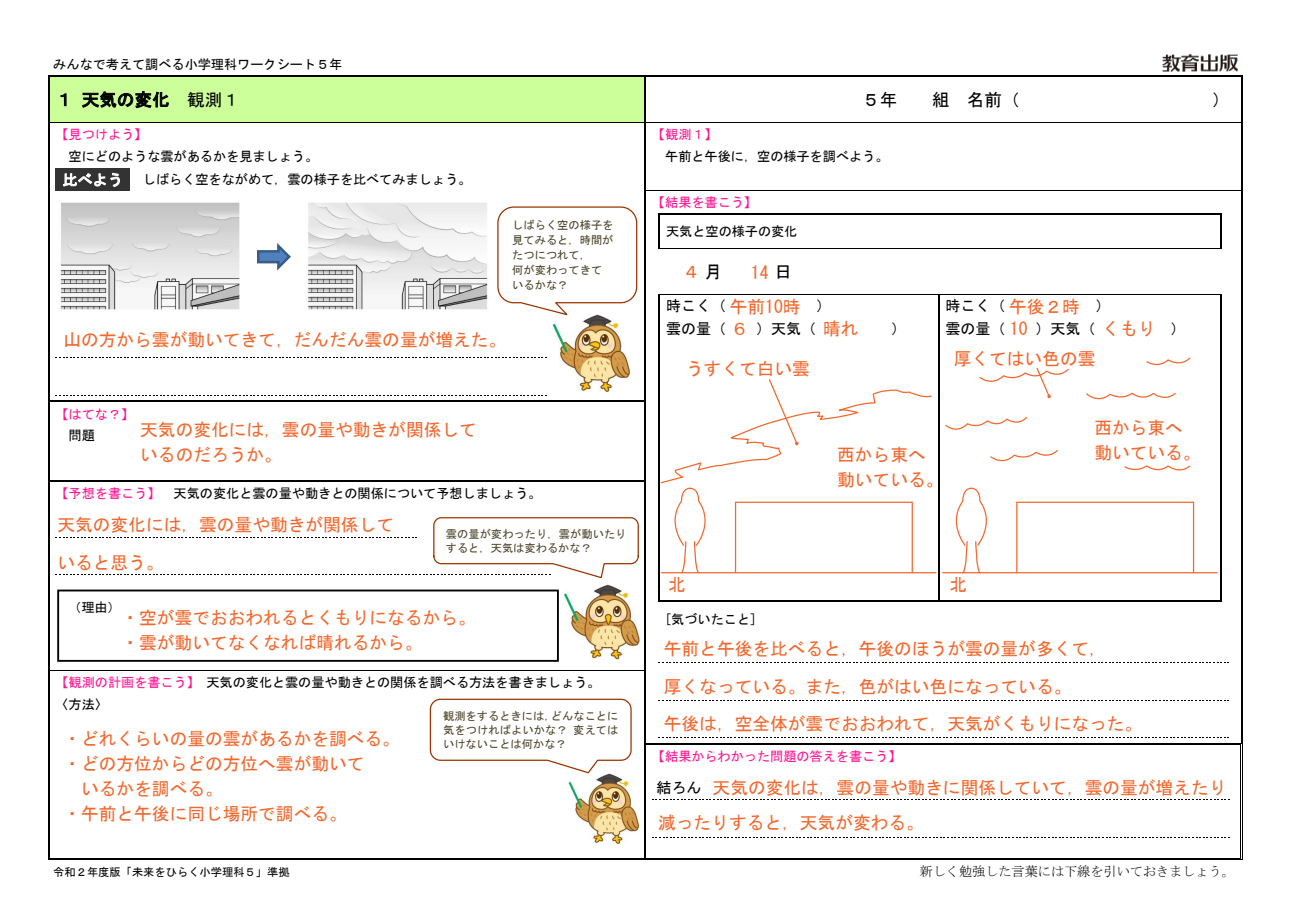
<style>
.page{position:relative;width:1290px;height:911px;background:#fff}
.page>*{position:absolute;margin:0;border:0;box-sizing:border-box;transform-origin:0 0}
.t1{font:17.75px/25px "MS Gothic";color:#f2682e}
.t2{font:17.5px "MS Gothic";color:#000}
.t3{font:15px "MS Gothic";color:#000}
.t4{font:15px "MS Gothic";color:#fff}
.t5{font:13.25px/22.5px "MS Gothic";color:#000}
.t6{font:13.25px "MS Gothic";color:#ff1493}
.t7{font:13.25px "MS Mincho";color:#000}
.t8{font:11.25px/15px "MS Gothic";color:#4a442a}
.t9{font:11.25px "MS Gothic";color:#000}
.s1{font-size:17.5px;color:#000}
.s2{color:#ff1493}
</style>
<div class="page">
<div style="left:49px;top:77px;width:595px;height:45px;background:#cf9"></div>
<svg style="left:61px;top:93px;width:6px;height:13px"></svg>
<svg style="left:82px;top:91px;width:87px;height:18px"></svg>
<hr style="left:49px;top:76px;width:595px;height:1px;background:#000">
<hr style="left:645px;top:76px;width:596px;height:1px;background:#000">
<hr style="left:48px;top:77px;width:1px;height:45px;background:#000">
<hr style="left:644px;top:77px;width:2px;height:45px;background:#000">
<hr style="left:1241px;top:77px;width:1px;height:45px;background:#000">
<svg style="left:55px;top:357px;width:492px;height:1px"></svg>
<hr style="left:49px;top:122px;width:595px;height:1px;background:#000">
<hr style="left:646px;top:122px;width:595px;height:1px;background:#000">
<hr style="left:48px;top:123px;width:1px;height:67px;background:#000">
<hr style="left:644px;top:123px;width:2px;height:67px;background:#000">
<hr style="left:1241px;top:123px;width:1px;height:67px;background:#000">
<hr style="left:660px;top:213px;width:560px;height:1px;background:#000">
<hr style="left:659px;top:214px;width:1px;height:34px;background:#000">
<hr style="left:659px;top:248px;width:561px;height:1px;background:#000">
<hr style="left:1220px;top:214px;width:2px;height:34px;background:#000">
<hr style="left:659px;top:294px;width:279px;height:1px;background:#000">
<hr style="left:939px;top:294px;width:281px;height:1px;background:#000">
<hr style="left:659px;top:295px;width:1px;height:306px;background:#000">
<hr style="left:660px;top:601px;width:278px;height:1px;background:#000">
<hr style="left:938px;top:295px;width:1px;height:306px;background:#000">
<hr style="left:939px;top:601px;width:281px;height:1px;background:#000">
<hr style="left:1220px;top:295px;width:2px;height:306px;background:#000">
<svg style="left:658px;top:662px;width:571px;height:1px"></svg>
<svg style="left:658px;top:700px;width:571px;height:1px"></svg>
<svg style="left:658px;top:737px;width:571px;height:1px"></svg>
<hr style="left:646px;top:190px;width:595px;height:1px;background:#000">
<hr style="left:48px;top:191px;width:1px;height:209px;background:#000">
<hr style="left:644px;top:191px;width:2px;height:209px;background:#000">
<hr style="left:1241px;top:191px;width:1px;height:209px;background:#000">
<svg style="left:48px;top:395px;width:499px;height:7px"></svg>
<hr style="left:51px;top:400px;width:593px;height:1px;background:#000">
<hr style="left:51px;top:401px;width:593px;height:1px;background:#000">
<hr style="left:49px;top:402px;width:1px;height:78px;background:#000">
<hr style="left:48px;top:402px;width:1px;height:78px;background:#000">
<hr style="left:645px;top:402px;width:1px;height:78px;background:#000">
<hr style="left:644px;top:402px;width:1px;height:78px;background:#000">
<hr style="left:1241px;top:402px;width:1px;height:78px;background:#000">
<hr style="left:51px;top:480px;width:593px;height:1px;background:#000">
<hr style="left:51px;top:481px;width:593px;height:1px;background:#000">
<hr style="left:48px;top:482px;width:1px;height:187px;background:#000">
<hr style="left:644px;top:482px;width:2px;height:187px;background:#000">
<hr style="left:1241px;top:482px;width:1px;height:187px;background:#000">
<hr style="left:49px;top:669px;width:595px;height:1px;background:#000">
<hr style="left:48px;top:670px;width:1px;height:73px;background:#000">
<hr style="left:644px;top:670px;width:2px;height:73px;background:#000">
<hr style="left:1241px;top:670px;width:1px;height:73px;background:#000">
<svg style="left:652px;top:799px;width:578px;height:1px"></svg>
<hr style="left:646px;top:743px;width:594px;height:1px;background:#000">
<hr style="left:646px;top:744px;width:594px;height:1px;background:#000">
<hr style="left:48px;top:744px;width:1px;height:114px;background:#000">
<hr style="left:49px;top:858px;width:595px;height:1px;background:#000">
<hr style="left:645px;top:744px;width:1px;height:114px;background:#000">
<hr style="left:644px;top:744px;width:1px;height:114px;background:#000">
<hr style="left:646px;top:859px;width:594px;height:1px;background:#000">
<hr style="left:646px;top:858px;width:594px;height:1px;background:#000">
<hr style="left:1242px;top:744px;width:1px;height:114px;background:#000">
<hr style="left:1240px;top:744px;width:1px;height:114px;background:#000">
<svg style="left:55px;top:517px;width:584px;height:62px"></svg>
<img style="left:553px;top:317px;width:76px;height:74px">
<svg style="left:497px;top:206px;width:141px;height:111px"></svg>
<img style="left:568px;top:774px;width:70px;height:70px">
<svg style="left:429px;top:698px;width:203px;height:76px"></svg>
<div style="left:55px;top:168px;width:75px;height:23px;background:#333"></div>
<svg style="left:63px;top:173px;width:57px;height:14px"></svg>
<svg style="left:257px;top:243px;width:34px;height:28px"></svg>
<img style="left:1162px;top:54px;width:75px;height:18px">
<img style="left:60px;top:202px;width:179px;height:108px">
<div style="left:57px;top:589px;width:502px;height:73px;border:2px solid #000"></div>
<img style="left:308px;top:202px;width:180px;height:108px">
<img style="left:563px;top:584px;width:77px;height:77px">
<hr style="left:661px;top:572px;width:275px;height:1px;background:#f2682e">
<hr style="left:942px;top:572px;width:275px;height:1px;background:#f2682e">
<svg style="left:947px;top:487px;width:48px;height:87px"></svg>
<div style="left:1016px;top:501px;width:178px;height:72px;border:1px solid #f2682e"></div>
<svg style="left:660px;top:379px;width:273px;height:195px"></svg>
<svg style="left:979px;top:367px;width:90px;height:31px"></svg>
<svg style="left:945px;top:416px;width:83px;height:14px"></svg>
<svg style="left:1086px;top:392px;width:90px;height:8px"></svg>
<svg style="left:990px;top:450px;width:68px;height:12px"></svg>
<svg style="left:1146px;top:357px;width:45px;height:9px"></svg>
<svg style="left:1124px;top:465px;width:67px;height:6px"></svg>
<p class="t5" style="left:53px;top:53px;width:291px">みんなで考えて調べる小学理科ワークシート５年</p>
<p class="t2" style="left:55px;top:91px;width:186px">１天気の変化 観測１</p>
<p class="t2" style="left:862px;top:91px;width:37px">５年</p>
<p class="t2" style="left:932px;top:91px;width:89px">組 名前（</p>
<p class="t2" style="left:1212px;top:91px;width:19px">）</p>
<p class="t6" style="left:55px;top:127px;width:94px">【見つけよう】</p>
<p class="t5" style="left:143px;top:145px;width:330px;text-indent:-74px">空にどのような雲があるかを見ましょう。<br>しばらく空をながめて，雲の様子を比べてみましょう。</p>
<p class="t6" style="left:652px;top:127px;width:67px">【観測１】</p>
<p class="t5" style="left:665px;top:145px;width:225px">午前と午後に，空の様子を調べよう。</p>
<p class="t6" style="left:652px;top:195px;width:107px">【結果を書こう】</p>
<p class="t5" style="left:666px;top:220px;width:133px">天気と空の様子の変化</p>
<p class="t1" style="left:682px;top:259px;width:41px">４<span class="s1">月</span></p>
<p class="t1" style="left:751px;top:260px;width:43px">14 <span class="s1">日</span></p>
<p class="t3" style="left:666px;top:298px;width:62px">時こく（</p>
<p class="t3" style="left:816px;top:298px;width:16px">）</p>
<p class="t3" style="left:666px;top:321px;width:61px">雲の量（</p>
<p class="t3" style="left:756px;top:321px;width:61px">）天気（</p>
<p class="t3" style="left:891px;top:321px;width:16px">）</p>
<p class="t4" style="left:62px;top:172px;width:62px">比べよう</p>
<p class="t8" style="left:512px;top:218px;width:103px">しばらく空の様子を見てみると，時間がたつにつれて，<br>何が変わってきているかな？</p>
<p class="t1" style="left:1009px;top:295px;width:72px;line-height:22.1px">午後２時<br>10</p>
<p class="t1" style="left:730px;top:295px;width:72px;line-height:22.1px">午前10時<br>６</p>
<p class="t3" style="left:945px;top:298px;width:62px">時こく（</p>
<p class="t3" style="left:1095px;top:298px;width:16px">）</p>
<p class="t3" style="left:945px;top:321px;width:61px">雲の量（</p>
<p class="t3" style="left:1035px;top:321px;width:61px">）天気（</p>
<p class="t3" style="left:1170px;top:321px;width:16px">）</p>
<p class="t1" style="left:823px;top:316px;width:37px">晴れ</p>
<p class="t1" style="left:1102px;top:316px;width:55px">くもり</p>
<p class="t1" style="left:63px;top:327px;width:444px">山の方から雲が動いてきて，だんだん雲の量が増えた。</p>
<p class="t6" style="left:55px;top:408px;width:80px">【はてな？】</p>
<p class="t5" style="left:69px;top:424px;width:28px">問題</p>
<p class="t1" style="left:140px;top:417px;width:338px">天気の変化には，雲の量や動きが関係しているのだろうか。</p>
<p class="t5" style="left:55px;top:482px;width:488px"><span class="s2">【予想を書こう】</span> 天気の変化と雲の量や動きとの関係について予想しましょう。</p>
<p class="t1" style="left:57px;top:506px;width:338px;line-height:37.5px">天気の変化には，雲の量や動きが関係していると思う。</p>
<p class="t1" style="left:121px;top:605px;width:356px">・空が雲でおおわれるとくもりになるから。・雲が動いてなくなれば晴れるから。</p>
<p class="t8" style="left:446px;top:527px;width:182px;line-height:13.8px">雲の量が変わったり，雲が動いたりすると，天気は変わるかな？</p>
<p class="t5" style="left:68px;top:596px;width:54px">（理由）</p>
<p class="t5" style="left:55px;top:670px;width:546px"><span class="s2">【観測の計画を書こう】</span>天気の変化と雲の量や動きとの関係を調べる方法を書きましょう。〈方法〉</p>
<p class="t8" style="left:443px;top:709px;width:177px;line-height:13.8px;text-align:justify">観測をするときには，どんなことに気をつければよいかな？変えてはいけないことは何かな？</p>
<p class="t1" style="left:63px;top:726px;width:338px">・どれくらいの量の雲があるかを調べる。・どの方位からどの方位へ雲が動いて<br>　いるかを調べる。<br>・午前と午後に同じ場所で調べる。</p>
<p class="t1" style="left:686px;top:356px;width:126px">うすくて白い雲</p>
<p class="t1" style="left:837px;top:442px;width:108px">西から東へ動いている。</p>
<p class="t1" style="left:954px;top:345px;width:143px">厚くてはい色の雲</p>
<p class="t1" style="left:1094px;top:415px;width:108px">西から東へ動いている。</p>
<p class="t1" style="left:668px;top:572px;width:19px">北</p>
<p class="t1" style="left:949px;top:572px;width:19px">北</p>
<p class="t5" style="left:665px;top:608px;width:94px">[気づいたこと]</p>
<p class="t1" style="left:664px;top:630px;width:480px;line-height:37.5px">午前と午後を比べると，午後のほうが雲の量が多くて，<br>厚くなっている。また，色がはい色になっている。<br>午後は，空全体が雲でおおわれて，天気がくもりになった。</p>
<p class="t6" style="left:652px;top:749px;width:251px">【結果からわかった問題の答えを書こう】</p>
<p class="t3" style="left:656px;top:780px;width:46px">結ろん</p>
<p class="t1" style="left:712px;top:774px;width:515px">天気の変化は，雲の量や動きに関係していて，雲の量が増えたり</p>
<p class="t1" style="left:658px;top:810px;width:267px">減ったりすると，天気が変わる。</p>
<p class="t9" style="left:53px;top:866px;width:238px">令和２年度版「未来をひらく小学理科５」準拠</p>
<p class="t7" style="left:919px;top:865px;width:317px">新しく勉強した言葉には下線を引いておきましょう。</p>
</div>
